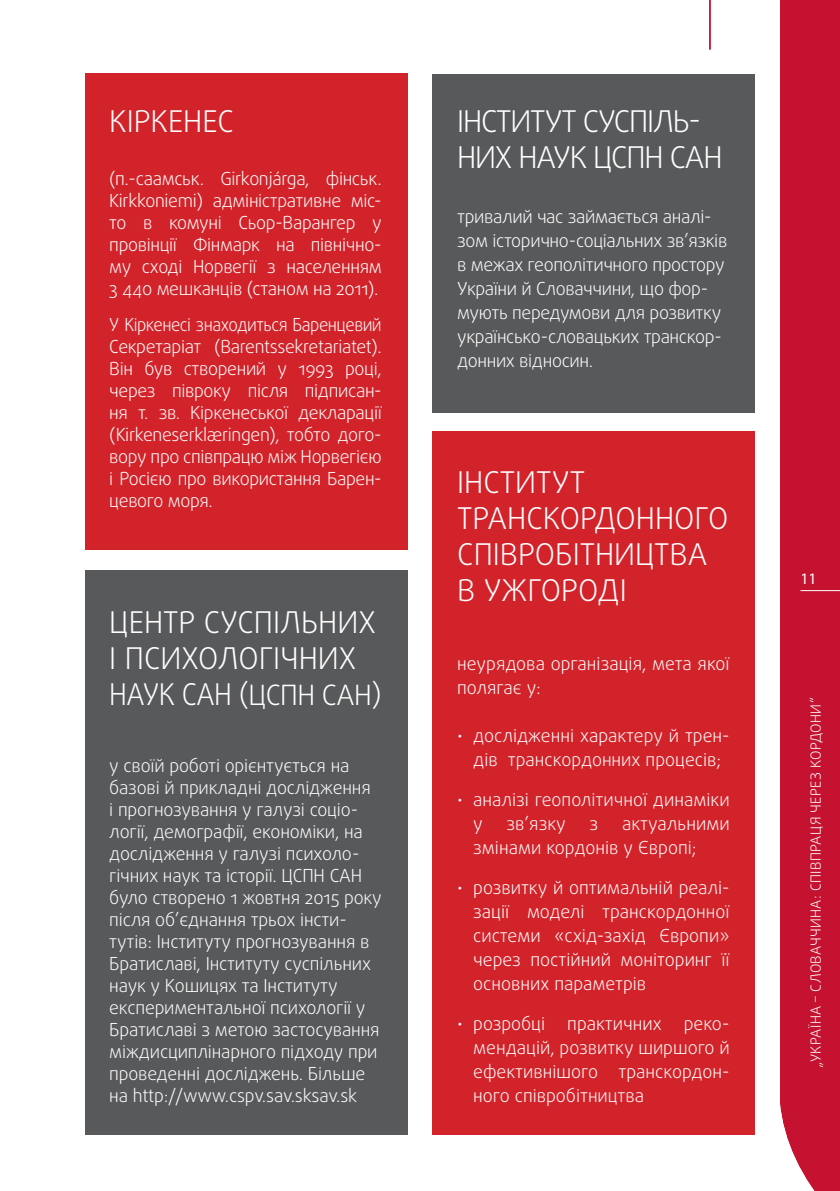
<style>
.page{position:relative;width:840px;height:1191px;background:#fff}
.page>*{position:absolute;margin:0;border:0;box-sizing:border-box;transform-origin:0 0}
.t1{font:300 30px/36px "Daxline Pro";color:#fff}
.t2{font:300 30px/36px "Daxline Pro";letter-spacing:-.04em;color:#fff}
.t3{font:300 28px "Daxline Pro";letter-spacing:-.02em;color:#fff}
.t4{font:300 18px/22px "Daxline Pro";letter-spacing:-.01em;color:#fff}
.t5{font:300 18px/22px "Daxline Pro";letter-spacing:-.01em;color:#fff;text-align:justify;scale:.94 1}
.t6{font:16px "Myriad Pro";color:#fff}
.t7{font:300 14px "Daxline Pro";letter-spacing:.025em;color:#fff}
.s1{font-size:30px}
</style>
<div class="page">
<div style="left:780px;top:0;width:59px;height:1191px;background:#c41230"></div>
<hr style="left:800px;top:590px;width:39px;height:1px;background:#fff">
<hr style="left:708px;top:0;width:2px;height:50px;background:#c41230">
<svg style="left:780px;top:1104px;width:35px;height:87px"></svg>
<div style="left:85px;top:74px;width:323px;height:476px;background:#d2232a"></div>
<div style="left:85px;top:570px;width:323px;height:564px;background:#58595b"></div>
<div style="left:432px;top:74px;width:322px;height:338px;background:#58595b"></div>
<div style="left:432px;top:431px;width:322px;height:703px;background:#d2232a"></div>
<h1 class="t1" style="left:109px;top:103px;width:126px">КІРКЕНЕС</h1>
<p class="t4" style="left:109px;top:168px;width:274px;text-align:justify">(п.-саамськ. Girkonjárga, фінськ.<br>Kirkkoniemi) адміністративне міс&shy;то в комуні Сьор-Варангер у провінції Фінмарк на північно&shy;му сході Норвегії з населенням 3 440 мешканців (станом на 2011).</p>
<p class="t5" style="left:109px;top:314px;width:291px">У Кіркенесі знаходиться Баренцевий Секретаріат (Barentssekretariatet).<br>Він був створений у 1993 році, через півроку після підписан&shy;ня т. зв. Кіркенеської декларації (Kirkeneserklæringen), тобто дого&shy;вору про співпрацю між Норвегією і Росією про використання Барен&shy;цевого моря.</p>
<h1 class="t1" style="left:109px;top:605px;width:268px">ЦЕНТР СУСПІЛЬНИХ<br>І ПСИХОЛОГІЧНИХ</h1>
<h2 class="t3" style="left:109px;top:677px;width:274px"><span class="s1">НАУК САН</span> (ЦСПН САН)</h2>
<p class="t4" style="left:109px;top:755px;width:274px">у своїй роботі орієнтується на базові й прикладні дослідження<br>і прогнозування у галузі соціо&shy;логії, демографії, економіки, на дослідження у галузі психоло&shy;гічних наук та історії. ЦСПН САН було створено 1 жовтня 2015 року після об’єднання трьох інсти&shy;тутів: Інституту прогнозування в<br>Братиславі, Інституту суспільних наук у Кошицях та Інституту експериментальної психології у<br>Братиславі з метою застосування міждисциплінарного підходу при проведенні досліджень. Більше на http://www.cspv.sav.sksav.sk</p>
<h1 class="t2" style="left:457px;top:103px;width:267px">ІНСТИТУТ СУСПІЛЬ-<br>НИХ НАУК ЦСПН САН</h1>
<p class="t4" style="left:457px;top:205px;width:271px;line-height:24px">тривалий час займається аналі&shy;зом історично-соціальних зв’язків в межах геополітичного простору<br>України й Словаччини, що фор&shy;мують передумови для розвитку українсько-словацьких транскор&shy;донних відносин.</p>
<h1 class="t1" style="left:457px;top:465px;width:272px">ІНСТИТУТ<br>ТРАНСКОРДОННОГО<br>СПІВРОБІТНИЦТВА<br>В УЖГОРОДІ</h1>
<p class="t4" style="left:457px;top:652px;width:274px;line-height:24px">неурядова організація, мета якої полягає у:</p>
<p class="t4" style="left:457px;top:724px;width:274px;line-height:24px;text-align:center">• дослідженні характеру й трен&shy;дів транскордонних процесів;</p>
<p class="t4" style="left:473px;top:788px;width:258px;line-height:24px;text-indent:-16px">• аналізі геополітичної динаміки у</p>
<p class="t4" style="left:506px;top:813px;width:61px">зв’язку</p>
<p class="t4" style="left:589px;top:813px;width:10px">з</p>
<p class="t4" style="left:473px;top:812px;width:258px;line-height:24px;text-indent:149px">актуальними змінами кордонів у Європі;</p>
<p class="t4" style="left:473px;top:876px;width:258px;line-height:24px;text-align:justify;text-indent:-16px">• розвитку й оптимальній реалі&shy;зації моделі транскордонної системи «схід-захід Європи» через постійний моніторинг її основних параметрів</p>
<p class="t4" style="left:473px;top:1012px;width:258px;line-height:24px;text-align:justify;text-indent:-16px">• розробці практичних реко&shy;мендацій, розвитку ширшого й ефективнішого транскордон&shy;ного співробітництва</p>
<p class="t6" style="left:800px;top:570px;width:18px">11</p>
<p class="t7" style="left:805px;top:1068px;width:372px;rotate:-90deg">„УКРАЇНА – СЛОВАЧЧИНА: СПІВПРАЦЯ ЧЕРЕЗ КОРДОНИ“</p>
</div>
